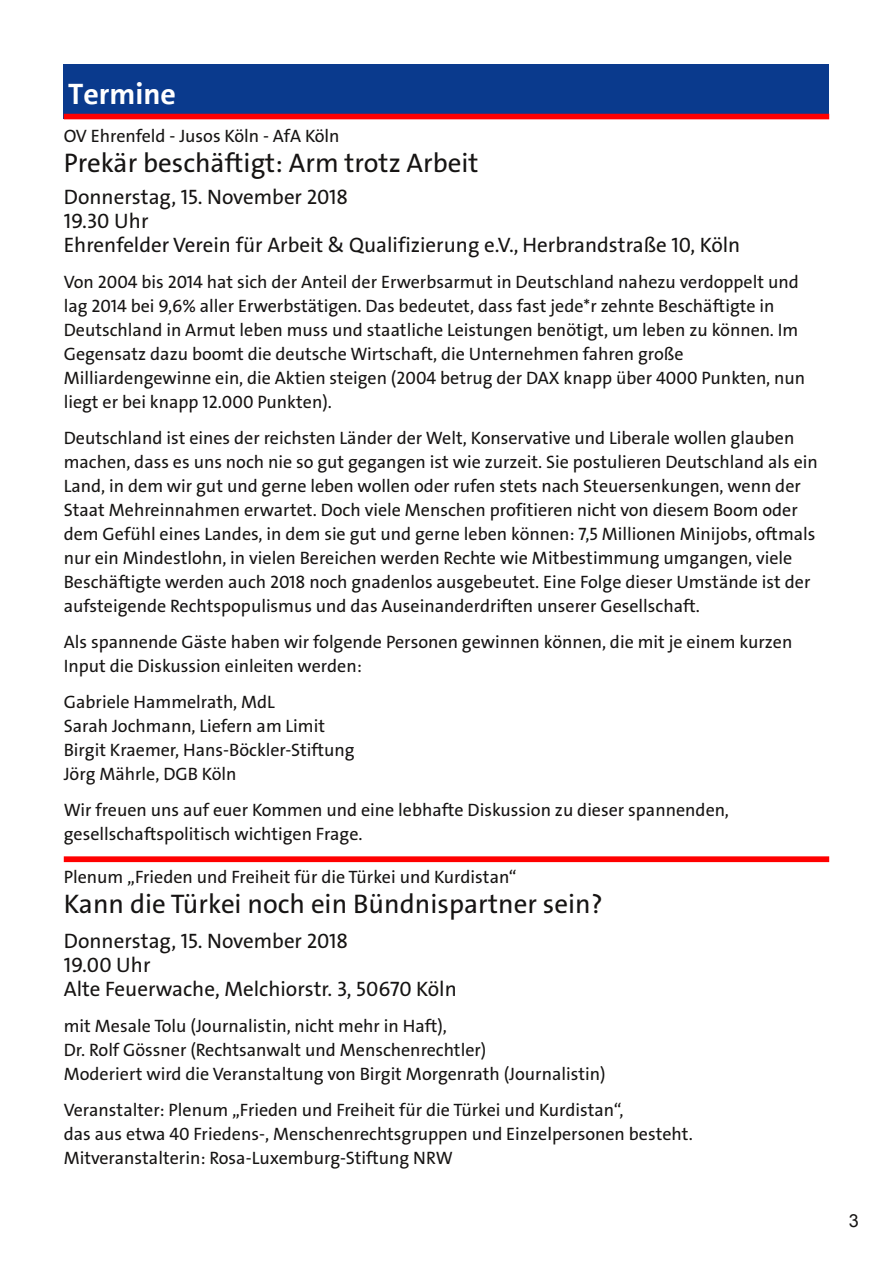
<style>
.page{position:relative;width:893px;height:1263px;background:#fff}
.page>*{position:absolute;margin:0;border:0;box-sizing:border-box;transform-origin:0 0}
.t1{font:700 30px "SPD The Sans";color:#fff}
.t2{font:27px "The Sans LP5 Plain";color:#161413}
.t3{font:21px/24px "The Sans LP5 Plain";color:#161413}
.t4{font:18px/24px "The Sans LP5 Plain";color:#161413}
.t5{font:18px "Arial";color:#161413}
</style>
<div class="page">
<div style="left:64px;top:64px;width:765px;height:55px;background:#0a3a8d"></div>
<div style="left:64px;top:114px;width:765px;height:5px;background:#f00"></div>
<div style="left:64px;top:856px;width:765px;height:6px;background:#f00"></div>
<h1 class="t1" style="left:68px;top:74px;width:109px">Termine</h1>
<p class="t4" style="left:64px;top:124px;width:277px">OV Ehrenfeld - Jusos Köln - AfA Köln</p>
<h2 class="t2" style="left:64px;top:145px;width:416px">Prekär beschäftigt: Arm trotz Arbeit</h2>
<p class="t3" style="left:64px;top:185px;width:678px">Donnerstag, 15. November 2018<br>19.30 Uhr<br>Ehrenfelder Verein für Arbeit &amp; Qualifizierung e.V., Herbrandstraße 10, Köln</p>
<p class="t4" style="left:64px;top:270px;width:743px">Von 2004 bis 2014 hat sich der Anteil der Erwerbsarmut in Deutschland nahezu verdoppelt und lag 2014 bei 9,6% aller Erwerbstätigen. Das bedeutet, dass fast jede*r zehnte Beschäftigte in Deutschland in Armut leben muss und staatliche Leistungen benötigt, um leben zu können. Im Gegensatz dazu boomt die deutsche Wirtschaft, die Unternehmen fahren große Milliardengewinne ein, die Aktien steigen (2004 betrug der DAX knapp über 4000 Punkten, nun liegt er bei knapp 12.000 Punkten).</p>
<p class="t4" style="left:64px;top:426px;width:756px">Deutschland ist eines der reichsten Länder der Welt, Konservative und Liberale wollen glauben machen, dass es uns noch nie so gut gegangen ist wie zurzeit. Sie postulieren Deutschland als ein Land, in dem wir gut und gerne leben wollen oder rufen stets nach Steuersenkungen, wenn der Staat Mehreinnahmen erwartet. Doch viele Menschen profitieren nicht von diesem Boom oder dem Gefühl eines Landes, in dem sie gut und gerne leben können: 7,5 Millionen Minijobs, oftmals nur ein Mindestlohn, in vielen Bereichen werden Rechte wie Mitbestimmung umgangen, viele Beschäftigte werden auch 2018 noch gnadenlos ausgebeutet. Eine Folge dieser Umstände ist der aufsteigende Rechtspopulismus und das Auseinanderdriften unserer Gesellschaft.</p>
<p class="t4" style="left:64px;top:630px;width:730px">Als spannende Gäste haben wir folgende Personen gewinnen können, die mit je einem kurzen<br>Input die Diskussion einleiten werden:</p>
<p class="t4" style="left:64px;top:690px;width:292px">Gabriele Hammelrath, MdL<br>Sarah Jochmann, Liefern am Limit<br>Birgit Kraemer, Hans-Böckler-Stiftung<br>Jörg Mährle, DGB Köln</p>
<p class="t4" style="left:64px;top:798px;width:667px">Wir freuen uns auf euer Kommen und eine lebhafte Diskussion zu dieser spannenden, gesellschaftspolitisch wichtigen Frage.</p>
<p class="t4" style="left:64px;top:865px;width:454px">Plenum „Frieden und Freiheit für die Türkei und Kurdistan“</p>
<h2 class="t2" style="left:64px;top:886px;width:540px">Kann die Türkei noch ein Bündnispartner sein?</h2>
<p class="t3" style="left:64px;top:929px;width:394px">Donnerstag, 15. November 2018<br>19.00 Uhr<br>Alte Feuerwache, Melchiorstr. 3, 50670 Köln</p>
<p class="t4" style="left:64px;top:1014px;width:543px">mit Mesale Tolu (Journalistin, nicht mehr in Haft),<br>Dr. Rolf Gössner (Rechtsanwalt und Menschenrechtler)<br>Moderiert wird die Veranstaltung von Birgit Morgenrath (Journalistin)</p>
<p class="t4" style="left:64px;top:1098px;width:631px">Veranstalter: Plenum „Frieden und Freiheit für die Türkei und Kurdistan“,<br>das aus etwa 40 Friedens-, Menschenrechtsgruppen und Einzelpersonen besteht.<br>Mitveranstalterin: Rosa-Luxemburg-Stiftung NRW</p>
<p class="t5" style="left:849px;top:1210px;width:12px">3</p>
</div>
